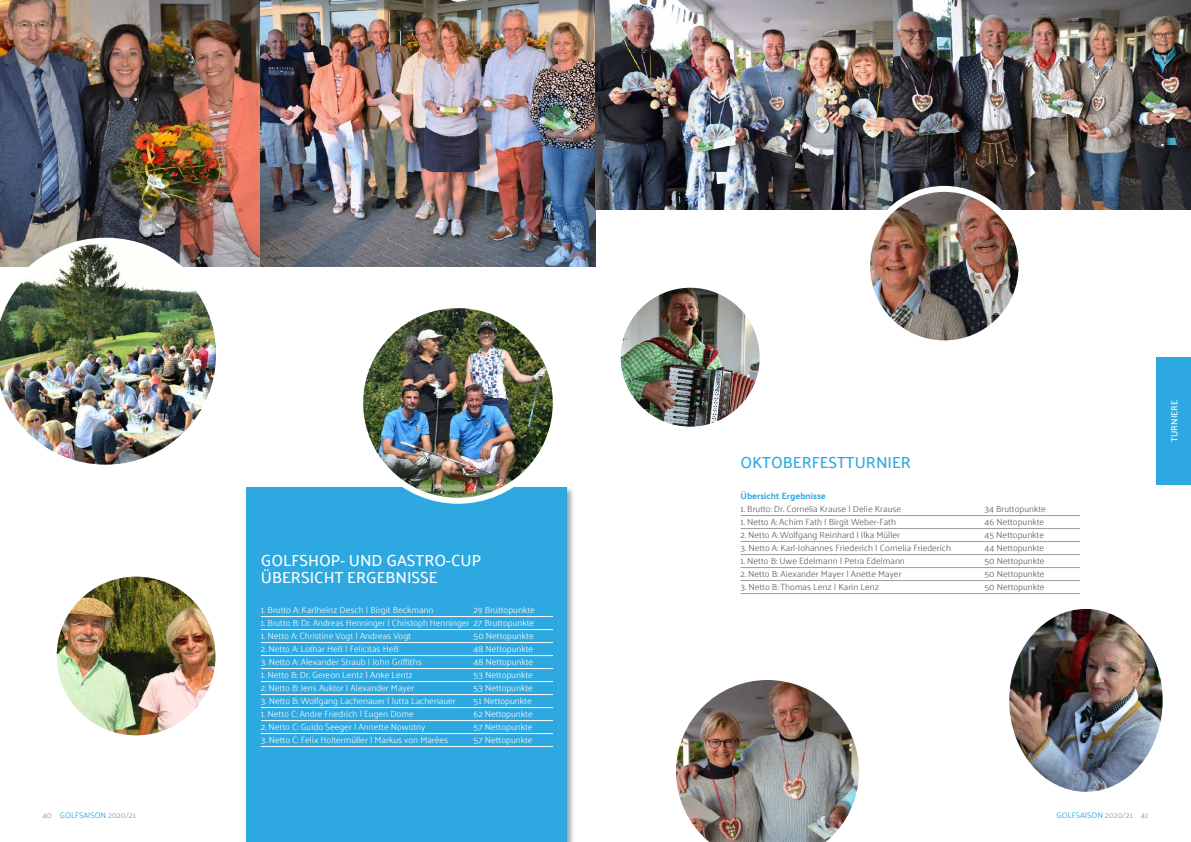
<style>
.page{position:relative;width:1191px;height:842px;background:#fff}
.page>*{position:absolute;margin:0;border:0;box-sizing:border-box;transform-origin:0 0}
.t1{font:500 16px/17px "Palanquin";color:#fff}
.t2{font:500 16px "Palanquin";color:#2ea8e0}
.t3{font:300 9px "Palanquin";color:#fff}
.t4{font:300 9px "Palanquin";color:#565656}
.t5{font:700 9px "Palanquin";color:#2ea8e0}
.t6{font:500 9px "Palanquin";color:#fff}
.t7{font:8px "Palanquin";color:#2ea8e0}
.s1{color:#9c9d9d}
</style>
<div class="page">
<div style="left:244px;top:485px;width:332px;height:357px;background:#000;opacity:.4"></div>
<div style="left:247px;top:488px;width:320px;height:354px;background:#2ea8e0"></div>
<hr style="left:261px;top:616px;width:292px;height:1px;background:#fff">
<hr style="left:261px;top:629px;width:292px;height:1px;background:#fff">
<hr style="left:261px;top:642px;width:292px;height:1px;background:#fff">
<hr style="left:261px;top:655px;width:292px;height:1px;background:#fff">
<hr style="left:261px;top:668px;width:292px;height:1px;background:#fff">
<hr style="left:261px;top:681px;width:292px;height:1px;background:#fff">
<hr style="left:261px;top:694px;width:292px;height:1px;background:#fff">
<hr style="left:261px;top:707px;width:292px;height:1px;background:#fff">
<hr style="left:261px;top:720px;width:292px;height:1px;background:#fff">
<hr style="left:261px;top:733px;width:292px;height:1px;background:#fff">
<hr style="left:261px;top:746px;width:292px;height:1px;background:#fff">
<img style="left:0;top:0;width:595px;height:266px">
<div style="left:1157px;top:357px;width:34px;height:128px;background:#2ea8e0"></div>
<img style="left:595px;top:0;width:596px;height:210px">
<img style="left:57px;top:577px;width:158px;height:158px;border-radius:79px">
<img style="left:0;top:238px;width:222px;height:227px">
<img style="left:360px;top:309px;width:196px;height:190px">
<div style="left:357px;top:302px;width:202px;height:202px;border:6px solid #fff;border-radius:50%"></div>
<img style="left:1009px;top:609px;width:153px;height:183px">
<img style="left:620px;top:288px;width:139px;height:139px;border-radius:69px">
<hr style="left:740px;top:515px;width:340px;height:1px;background:#9c9d9d">
<hr style="left:740px;top:528px;width:340px;height:1px;background:#9c9d9d">
<hr style="left:740px;top:541px;width:340px;height:1px;background:#9c9d9d">
<hr style="left:740px;top:554px;width:340px;height:1px;background:#9c9d9d">
<hr style="left:740px;top:567px;width:340px;height:1px;background:#9c9d9d">
<hr style="left:740px;top:580px;width:340px;height:1px;background:#9c9d9d">
<hr style="left:740px;top:593px;width:340px;height:1px;background:#9c9d9d">
<img style="left:867px;top:189px;width:154px;height:154px;border-radius:77px">
<div style="left:864px;top:186px;width:160px;height:160px;border:6px solid #fff;border-radius:50%"></div>
<img style="left:676px;top:680px;width:183px;height:162px">
<h1 class="t1" style="left:261px;top:552px;width:222px">GOLFSHOP- UND GASTRO-CUP<br>ÜBERSICHT ERGEBNISSE</h1>
<p class="t3" style="left:261px;top:605px;width:174px">1. Brutto A: Karlheinz Desch | Birgit Beckmann</p>
<p class="t3" style="left:473px;top:605px;width:63px">29 Bruttopunkte</p>
<p class="t3" style="left:261px;top:618px;width:275px">1. Brutto B: Dr. Andreas Henninger | Christoph Henninger 27 Bruttopunkte</p>
<p class="t3" style="left:261px;top:631px;width:152px">1. Netto A: Christine Vogt | Andreas Vogt</p>
<p class="t3" style="left:473px;top:631px;width:62px">50 Nettopunkte</p>
<p class="t3" style="left:261px;top:644px;width:139px">2. Netto A: Lothar Heß | Felicitas Heß</p>
<p class="t3" style="left:473px;top:644px;width:61px">48 Nettopunkte</p>
<p class="t3" style="left:261px;top:657px;width:162px">3. Netto A: Alexander Straub | John Griffiths</p>
<p class="t3" style="left:473px;top:657px;width:61px">48 Nettopunkte</p>
<p class="t3" style="left:261px;top:670px;width:153px">1. Netto B: Dr. Gereon Lentz | Anke Lentz</p>
<p class="t3" style="left:473px;top:670px;width:61px">53 Nettopunkte</p>
<p class="t3" style="left:261px;top:683px;width:155px">2. Netto B: Jens Auktor | Alexander Mayer</p>
<p class="t3" style="left:473px;top:683px;width:61px">53 Nettopunkte</p>
<p class="t3" style="left:261px;top:696px;width:196px">3. Netto B: Wolfgang Lachenauer | Jutta Lachenauer</p>
<p class="t3" style="left:473px;top:696px;width:60px">51 Nettopunkte</p>
<p class="t3" style="left:261px;top:709px;width:154px">1. Netto C: Andre Friedrich | Eugen Dome</p>
<p class="t3" style="left:473px;top:709px;width:61px">62 Nettopunkte</p>
<p class="t3" style="left:261px;top:722px;width:166px">2. Netto C: Guido Seeger | Annette Nowotny</p>
<p class="t3" style="left:473px;top:722px;width:61px">57 Nettopunkte</p>
<p class="t3" style="left:261px;top:735px;width:189px">3. Netto C: Felix Holtermüller | Markus von Marées</p>
<p class="t3" style="left:473px;top:735px;width:61px">57 Nettopunkte</p>
<h1 class="t2" style="left:740px;top:453px;width:172px">OKTOBERFESTTURNIER</h1>
<p class="t5" style="left:740px;top:491px;width:87px">Übersicht Ergebnisse</p>
<p class="t4" style="left:740px;top:504px;width:162px">1. Brutto: Dr. Cornelia Krause | Delle Krause</p>
<p class="t4" style="left:984px;top:504px;width:63px">34 Bruttopunkte</p>
<p class="t4" style="left:740px;top:517px;width:157px">1. Netto A: Achim Fath | Birgit Weber-Fath</p>
<p class="t4" style="left:984px;top:517px;width:61px">46 Nettopunkte</p>
<p class="t4" style="left:740px;top:530px;width:161px">2. Netto A: Wolfgang Reinhard | Ilka Müller</p>
<p class="t4" style="left:984px;top:530px;width:61px">45 Nettopunkte</p>
<p class="t4" style="left:740px;top:543px;width:212px">3. Netto A: Karl-Johannes Friederich | Cornelia Friederich</p>
<p class="t4" style="left:984px;top:543px;width:61px">44 Nettopunkte</p>
<p class="t4" style="left:740px;top:556px;width:166px">1. Netto B: Uwe Edelmann | Petra Edelmann</p>
<p class="t4" style="left:984px;top:556px;width:62px">50 Nettopunkte</p>
<p class="t4" style="left:740px;top:569px;width:162px">2. Netto B: Alexander Mayer | Anette Mayer</p>
<p class="t4" style="left:984px;top:569px;width:62px">50 Nettopunkte</p>
<p class="t4" style="left:740px;top:582px;width:140px">3. Netto B: Thomas Lenz | Karin Lenz</p>
<p class="t4" style="left:984px;top:582px;width:62px">50 Nettopunkte</p>
<p class="t6" style="left:1169px;top:442px;width:43px;rotate:-90deg">TURNIERE</p>
<p class="t7" style="left:43px;top:810px;width:95px"><span class="s1">40</span> GOLFSAISON <span class="s1">2020/21</span></p>
<p class="t7" style="left:1056px;top:810px;width:93px">GOLFSAISON <span class="s1">2020/21 41</span></p>
</div>
